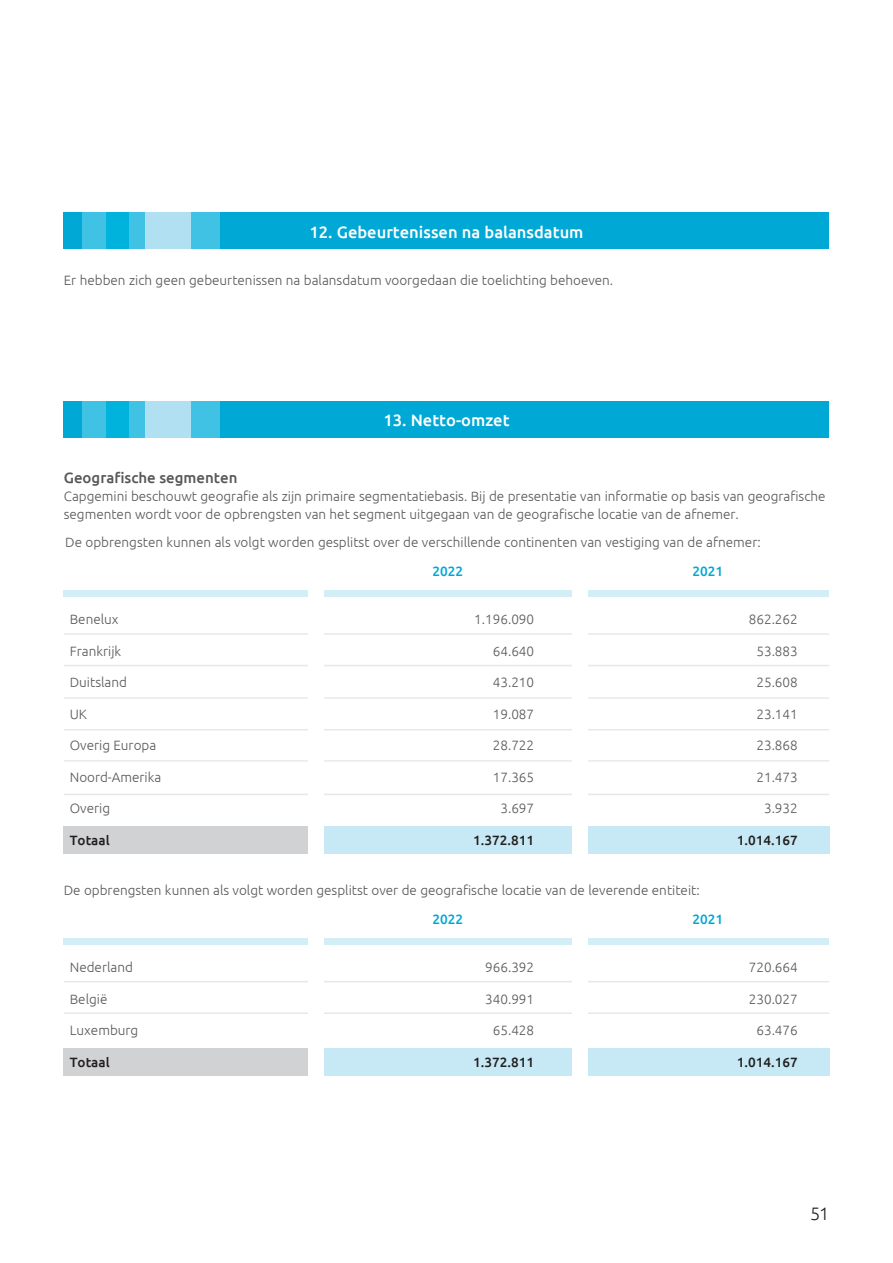
<style>
.page{position:relative;width:893px;height:1263px;background:#fff}
.page>*{position:absolute;margin:0;border:0;box-sizing:border-box;transform-origin:0 0}
.t1{font:300 18px "Ubuntu";color:#231f20}
.Body-Text-Bullet-L1{font:500 16.5px "Ubuntu";color:#fff}
.Subsubkop{font:500 15px "Ubuntu";color:#57585a}
.Plat{font:300 13.5px/18px "Ubuntu";color:#57585a}
.Body-Text-Bullet-L1-2{font:300 13.5px "Ubuntu";color:#57585a}
.Body-Text-Bullet-L1-3{font:500 13.5px "Ubuntu";color:#231f20}
.Body-Text-Bullet-L1-4{font:500 13.5px "Ubuntu";color:#00a8d6}
</style>
<div class="page">
<div style="left:64px;top:213px;width:765px;height:36px;background:#00a8d6"></div>
<div style="left:64px;top:401px;width:765px;height:36px;background:#00a8d6"></div>
<div style="left:83px;top:213px;width:137px;height:36px;background:#3fc2e4"></div>
<div style="left:146px;top:213px;width:45px;height:36px;background:#b0e0f1"></div>
<div style="left:106px;top:213px;width:23px;height:36px;background:#00b3dc"></div>
<div style="left:83px;top:401px;width:137px;height:36px;background:#3fc2e4"></div>
<div style="left:146px;top:401px;width:45px;height:36px;background:#b0e0f1"></div>
<div style="left:106px;top:401px;width:23px;height:36px;background:#00b3dc"></div>
<div style="left:64px;top:827px;width:252px;height:27px;background:#d1d2d4"></div>
<div style="left:308px;top:827px;width:521px;height:27px;background:#c6e9f5"></div>
<hr style="left:64px;top:633px;width:765px;height:2px;background:#d1d2d4">
<hr style="left:64px;top:665px;width:765px;height:1px;background:#d1d2d4">
<hr style="left:64px;top:697px;width:765px;height:2px;background:#d1d2d4">
<hr style="left:64px;top:729px;width:765px;height:1px;background:#d1d2d4">
<hr style="left:64px;top:760px;width:765px;height:2px;background:#d1d2d4">
<hr style="left:64px;top:794px;width:765px;height:1px;background:#d1d2d4">
<div style="left:64px;top:591px;width:765px;height:6px;background:#d4eef7"></div>
<div style="left:572px;top:580px;width:16px;height:277px;background:#fff"></div>
<div style="left:308px;top:570px;width:16px;height:297px;background:#fff"></div>
<div style="left:64px;top:1048px;width:252px;height:27px;background:#d1d2d4"></div>
<div style="left:308px;top:1048px;width:521px;height:27px;background:#c6e9f5"></div>
<hr style="left:64px;top:981px;width:765px;height:1px;background:#d1d2d4">
<hr style="left:64px;top:1012px;width:765px;height:2px;background:#d1d2d4">
<div style="left:64px;top:938px;width:765px;height:6px;background:#d4eef7"></div>
<div style="left:572px;top:928px;width:16px;height:150px;background:#fff"></div>
<div style="left:308px;top:918px;width:16px;height:160px;background:#fff"></div>
<p class="Body-Text-Bullet-L1" style="left:309px;top:221px;width:276px">12. Gebeurtenissen na balansdatum</p>
<p class="Plat" style="left:64px;top:270px;width:551px">Er hebben zich geen gebeurtenissen na balansdatum voorgedaan die toelichting behoeven.</p>
<p class="Body-Text-Bullet-L1" style="left:383px;top:410px;width:128px">13. Netto-omzet</p>
<p class="Subsubkop" style="left:64px;top:468px;width:175px">Geografische segmenten</p>
<p class="Plat" style="left:64px;top:486px;width:763px">Capgemini beschouwt geografie als zijn primaire segmentatiebasis. Bij de presentatie van informatie op basis van geografische segmenten wordt voor de opbrengsten van het segment uitgegaan van de geografische locatie van de afnemer.</p>
<p class="Plat" style="left:65px;top:533px;width:697px">De opbrengsten kunnen als volgt worden gesplitst over de verschillende continenten van vestiging van de afnemer:</p>
<p class="Body-Text-Bullet-L1-2" style="left:70px;top:611px;width:50px">Benelux</p>
<p class="Body-Text-Bullet-L1-2" style="left:70px;top:643px;width:53px">Frankrijk</p>
<p class="Body-Text-Bullet-L1-2" style="left:70px;top:674px;width:59px">Duitsland</p>
<p class="Body-Text-Bullet-L1-2" style="left:70px;top:706px;width:19px">UK</p>
<p class="Body-Text-Bullet-L1-2" style="left:70px;top:737px;width:88px">Overig Europa</p>
<p class="Body-Text-Bullet-L1-2" style="left:70px;top:769px;width:93px">Noord-Amerika</p>
<p class="Body-Text-Bullet-L1-2" style="left:70px;top:800px;width:42px">Overig</p>
<p class="Body-Text-Bullet-L1-3" style="left:70px;top:831px;width:41px">Totaal</p>
<p class="Body-Text-Bullet-L1-4" style="left:433px;top:563px;width:32px">2022</p>
<p class="Body-Text-Bullet-L1-2" style="left:474px;top:611px;width:61px">1.196.090</p>
<p class="Body-Text-Bullet-L1-2" style="left:493px;top:643px;width:43px">64.640</p>
<p class="Body-Text-Bullet-L1-2" style="left:493px;top:674px;width:43px">43.210</p>
<p class="Body-Text-Bullet-L1-2" style="left:493px;top:706px;width:43px">19.087</p>
<p class="Body-Text-Bullet-L1-2" style="left:493px;top:737px;width:43px">28.722</p>
<p class="Body-Text-Bullet-L1-2" style="left:493px;top:769px;width:43px">17.365</p>
<p class="Body-Text-Bullet-L1-2" style="left:500px;top:800px;width:35px">3.697</p>
<p class="Body-Text-Bullet-L1-3" style="left:473px;top:831px;width:62px">1.372.811</p>
<p class="Body-Text-Bullet-L1-4" style="left:692px;top:563px;width:32px">2021</p>
<p class="Plat" style="left:64px;top:880px;width:637px">De opbrengsten kunnen als volgt worden gesplitst over de geografische locatie van de leverende entiteit:</p>
<p class="Body-Text-Bullet-L1-2" style="left:70px;top:959px;width:65px">Nederland</p>
<p class="Body-Text-Bullet-L1-2" style="left:70px;top:990px;width:39px">België</p>
<p class="Body-Text-Bullet-L1-2" style="left:70px;top:1022px;width:70px">Luxemburg</p>
<p class="Body-Text-Bullet-L1-3" style="left:70px;top:1053px;width:41px">Totaal</p>
<p class="Body-Text-Bullet-L1-4" style="left:433px;top:910px;width:32px">2022</p>
<p class="Body-Text-Bullet-L1-2" style="left:485px;top:959px;width:51px">966.392</p>
<p class="Body-Text-Bullet-L1-2" style="left:485px;top:990px;width:51px">340.991</p>
<p class="Body-Text-Bullet-L1-2" style="left:493px;top:1022px;width:43px">65.428</p>
<p class="Body-Text-Bullet-L1-3" style="left:473px;top:1053px;width:62px">1.372.811</p>
<p class="Body-Text-Bullet-L1-4" style="left:692px;top:910px;width:32px">2021</p>
<p class="Body-Text-Bullet-L1-2" style="left:749px;top:611px;width:51px">862.262</p>
<p class="Body-Text-Bullet-L1-2" style="left:756px;top:643px;width:43px">53.883</p>
<p class="Body-Text-Bullet-L1-2" style="left:756px;top:674px;width:43px">25.608</p>
<p class="Body-Text-Bullet-L1-2" style="left:756px;top:706px;width:43px">23.141</p>
<p class="Body-Text-Bullet-L1-2" style="left:756px;top:737px;width:43px">23.868</p>
<p class="Body-Text-Bullet-L1-2" style="left:756px;top:769px;width:43px">21.473</p>
<p class="Body-Text-Bullet-L1-2" style="left:764px;top:800px;width:35px">3.932</p>
<p class="Body-Text-Bullet-L1-3" style="left:737px;top:831px;width:62px">1.014.167</p>
<p class="Body-Text-Bullet-L1-2" style="left:749px;top:959px;width:51px">720.664</p>
<p class="Body-Text-Bullet-L1-2" style="left:749px;top:990px;width:51px">230.027</p>
<p class="Body-Text-Bullet-L1-2" style="left:756px;top:1022px;width:43px">63.476</p>
<p class="Body-Text-Bullet-L1-3" style="left:737px;top:1053px;width:62px">1.014.167</p>
<h1 class="t1" style="left:810px;top:1203px;width:20px">51</h1>
</div>
